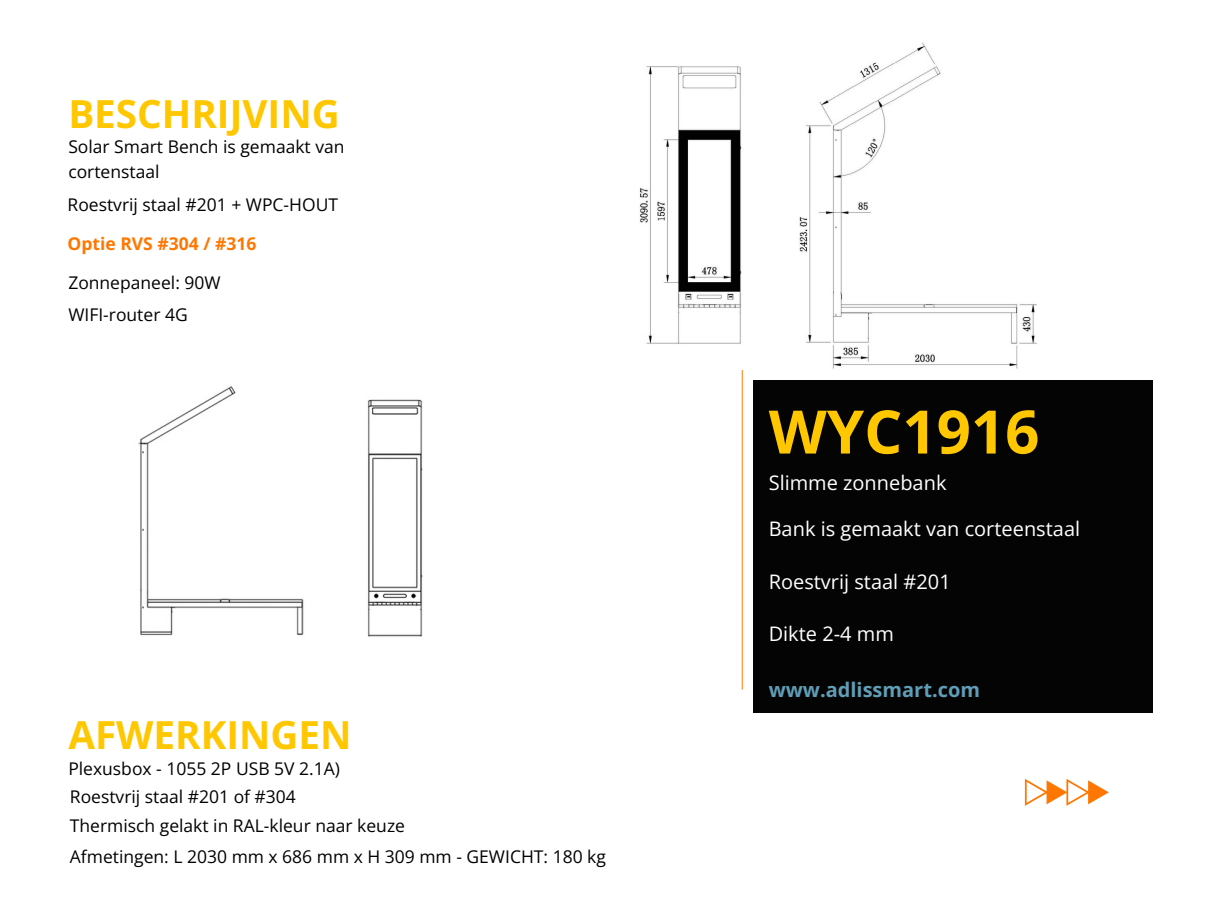
<style>
.page{position:relative;width:1215px;height:912px;background:#fff}
.page>*{position:absolute;margin:0;border:0;box-sizing:border-box;transform-origin:0 0}
.t1{font:700 60px "Open Sans";color:#ffc700}
.t2{font:700 38.62px "Open Sans";color:#ffc700}
.t3{font:20px "Open Sans";color:#fff}
.t4{font:700 20px "Open Sans";color:#5f9eb6}
.t5{font:17.5px/24.4px "Open Sans";color:#000}
.t6{font:700 17.5px "Open Sans";color:#f70}
</style>
<div class="page">
<svg style="left:1025px;top:779px;width:84px;height:26px"></svg>
<img style="left:138px;top:386px;width:285px;height:251px">
<img style="left:640px;top:42px;width:397px;height:329px">
<div style="left:754px;top:380px;width:399px;height:332px;background:#050404"></div>
<hr style="left:742px;top:370px;width:1px;height:319px;background:#f70">
<p class="t2" style="left:68px;top:86px;width:273px">BESCHRIJVING</p>
<h2 class="t5" style="left:68px;top:134px;width:278px">Solar Smart Bench is gemaakt van cortenstaal</h2>
<p class="t5" style="left:68px;top:192px;width:272px">Roestvrij staal #201 + WPC-HOUT</p>
<h5 class="t6" style="left:68px;top:231px;width:190px">Optie RVS #304 / #316</h5>
<p class="t5" style="left:68px;top:269px;width:154px">Zonnepaneel: 90W</p>
<p class="t5" style="left:68px;top:302px;width:121px">WIFI-router 4G</p>
<h4 class="t2" style="left:68px;top:708px;width:285px">AFWERKINGEN</h4>
<h4 class="t5" style="left:70px;top:784px;width:228px">Roestvrij staal #201 of #304</h4>
<h4 class="t5" style="left:70px;top:812px;width:337px">Thermisch gelakt in RAL-kleur naar keuze</h4>
<h4 class="t5" style="left:70px;top:843px;width:537px">Afmetingen: L 2030 mm x 686 mm x H 309 mm - GEWICHT: 180 kg</h4>
<h1 class="t5" style="left:68px;top:755px;width:273px">Plexusbox - 1055 2P USB 5V 2.1A)</h1>
<h2 class="t1" style="left:769px;top:389px;width:272px">WYC1916</h2>
<h3 class="t3" style="left:769px;top:468px;width:179px">Slimme zonnebank</h3>
<p class="t3" style="left:769px;top:515px;width:313px">Bank is gemaakt van corteenstaal</p>
<p class="t3" style="left:769px;top:567px;width:184px">Roestvrij staal #201</p>
<p class="t3" style="left:769px;top:619px;width:127px">Dikte 2-4 mm</p>
<p class="t4" style="left:769px;top:675px;width:213px">www.adlissmart.com</p>
</div>
